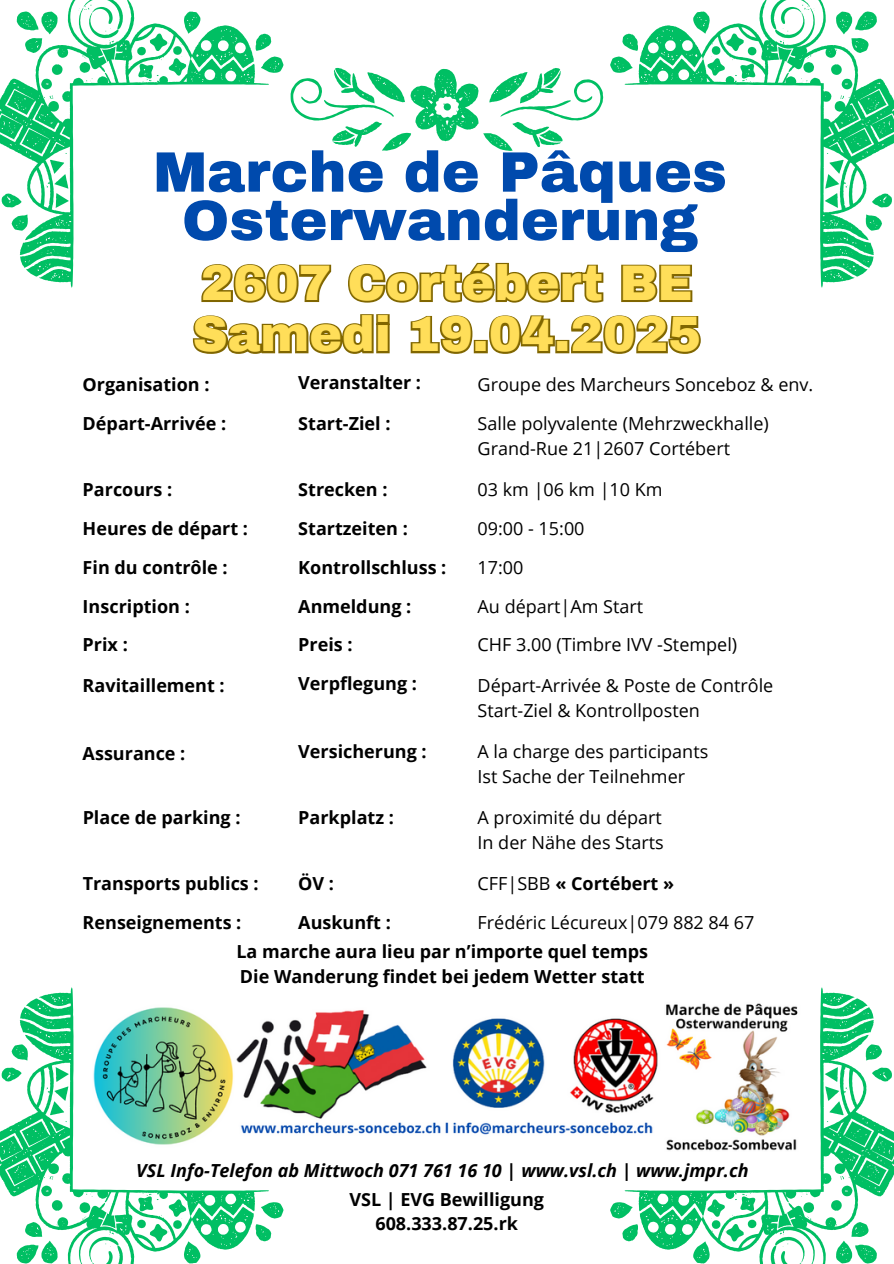
<style>
.page{position:relative;width:894px;height:1264px;background:#fff}
.page>*{position:absolute;margin:0;border:0;box-sizing:border-box;transform-origin:0 0}
.t1{font:900 57px/48.3px "Archivo";color:#004aad;text-align:center}
.t2{font:900 48.9px/51.3px "Archivo";color:#ffde59}
.t3{font:700 18px/24.8px "Open Sans";color:#000}
.t4{font:18px "Open Sans";color:#000}
.t5{font:italic 700 18px "Open Sans";color:#000}
.s1{font-weight:400}
</style>
<div class="page">
<svg style="left:290px;top:68px;width:313px;height:83px"></svg>
<svg style="left:0;top:0;width:283px;height:287px"></svg>
<svg style="left:0;top:987px;width:283px;height:276px"></svg>
<svg style="left:610px;top:0;width:283px;height:287px"></svg>
<svg style="left:610px;top:987px;width:283px;height:276px"></svg>
<img style="left:93px;top:1000px;width:707px;height:151px">
<svg style="left:199px;top:261px;width:495px;height:42px"></svg>
<svg style="left:192px;top:314px;width:509px;height:40px"></svg>
<h3 class="t1" style="left:153px;top:148px;width:575px">Marche de Pâques<br>Osterwanderung</h3>
<p class="t2" style="left:193px;top:258px;width:509px">2607 Cortébert BE<br>Samedi 19.04.2025</p>
<p class="t3" style="left:83px;top:372px;width:128px">Organisation :</p>
<p class="t3" style="left:83px;top:410px;width:145px">Départ-Arrivée :</p>
<p class="t3" style="left:83px;top:476px;width:91px">Parcours :</p>
<p class="t3" style="left:83px;top:515px;width:167px">Heures de départ :</p>
<h1 class="t3" style="left:83px;top:554px;width:146px">Fin du contrôle :</h1>
<h2 class="t3" style="left:83px;top:593px;width:109px">Inscription :</h2>
<p class="t3" style="left:83px;top:632px;width:47px">Prix :</p>
<h4 class="t3" style="left:83px;top:673px;width:143px">Ravitaillement :</h4>
<p class="t3" style="left:83px;top:741px;width:104px">Assurance :</p>
<p class="t3" style="left:83px;top:804px;width:159px">Place de parking :</p>
<h4 class="t3" style="left:83px;top:870px;width:177px">Transports publics :</h4>
<p class="t3" style="left:83px;top:909px;width:160px">Renseignements :</p>
<p class="t3" style="left:298px;top:370px;width:124px">Veranstalter :</p>
<p class="t3" style="left:298px;top:410px;width:94px">Start-Ziel :</p>
<h4 class="t3" style="left:298px;top:476px;width:91px">Strecken :</h4>
<p class="t3" style="left:298px;top:515px;width:111px">Startzeiten :</p>
<p class="t3" style="left:298px;top:554px;width:150px">Kontrollschluss :</p>
<h4 class="t3" style="left:298px;top:593px;width:114px">Anmeldung :</h4>
<p class="t3" style="left:298px;top:632px;width:56px">Preis :</p>
<p class="t3" style="left:298px;top:671px;width:120px">Verpflegung :</p>
<h4 class="t3" style="left:298px;top:738px;width:130px">Versicherung :</h4>
<p class="t3" style="left:298px;top:804px;width:97px">Parkplatz :</p>
<p class="t3" style="left:298px;top:870px;width:37px">ÖV :</p>
<h4 class="t3" style="left:298px;top:909px;width:94px">Auskunft :</h4>
<p class="t4" style="left:477px;top:372px;width:337px">Groupe des Marcheurs Sonceboz &amp; env.</p>
<p class="t4" style="left:477px;top:411px;width:293px">Salle polyvalente (Mehrzweckhalle)</p>
<h4 class="t4" style="left:477px;top:435px;width:254px">Grand-Rue 21|2607 Cortébert</h4>
<p class="t4" style="left:477px;top:476px;width:186px">03 km |06 km |10 Km</p>
<p class="t4" style="left:477px;top:515px;width:108px">09:00 - 15:00</p>
<h4 class="t4" style="left:477px;top:554px;width:47px">17:00</h4>
<p class="t4" style="left:477px;top:593px;width:167px">Au départ|Am Start</p>
<p class="t4" style="left:477px;top:632px;width:261px">CHF 3.00 (Timbre IVV -Stempel)</p>
<p class="t4" style="left:477px;top:673px;width:297px">Départ-Arrivée &amp; Poste de Contrôle</p>
<h4 class="t4" style="left:477px;top:697px;width:224px">Start-Ziel &amp; Kontrollposten</h4>
<p class="t4" style="left:477px;top:739px;width:232px">A la charge des participants</p>
<p class="t4" style="left:477px;top:763px;width:209px">Ist Sache der Teilnehmer</p>
<p class="t4" style="left:477px;top:804px;width:186px">A proximité du départ</p>
<h4 class="t4" style="left:477px;top:829px;width:188px">In der Nähe des Starts</h4>
<p class="t3" style="left:477px;top:870px;width:198px"><span class="s1">CFF|SBB</span> « Cortébert »</p>
<p class="t4" style="left:477px;top:909px;width:278px">Frédéric Lécureux|079 882 84 67</p>
<p class="t3" style="left:236px;top:938px;width:413px">La marche aura lieu par n’importe quel temps<br>Die Wanderung findet bei jedem Wetter statt</p>
<p class="t5" style="left:136px;top:1158px;width:613px">VSL Info-Telefon ab Mittwoch 071 761 16 10 | www.vsl.ch | www.jmpr.ch</p>
<p class="t3" style="left:349px;top:1186px;width:196px;text-align:center">VSL | EVG Bewilligung<br>608.333.87.25.rk</p>
</div>
